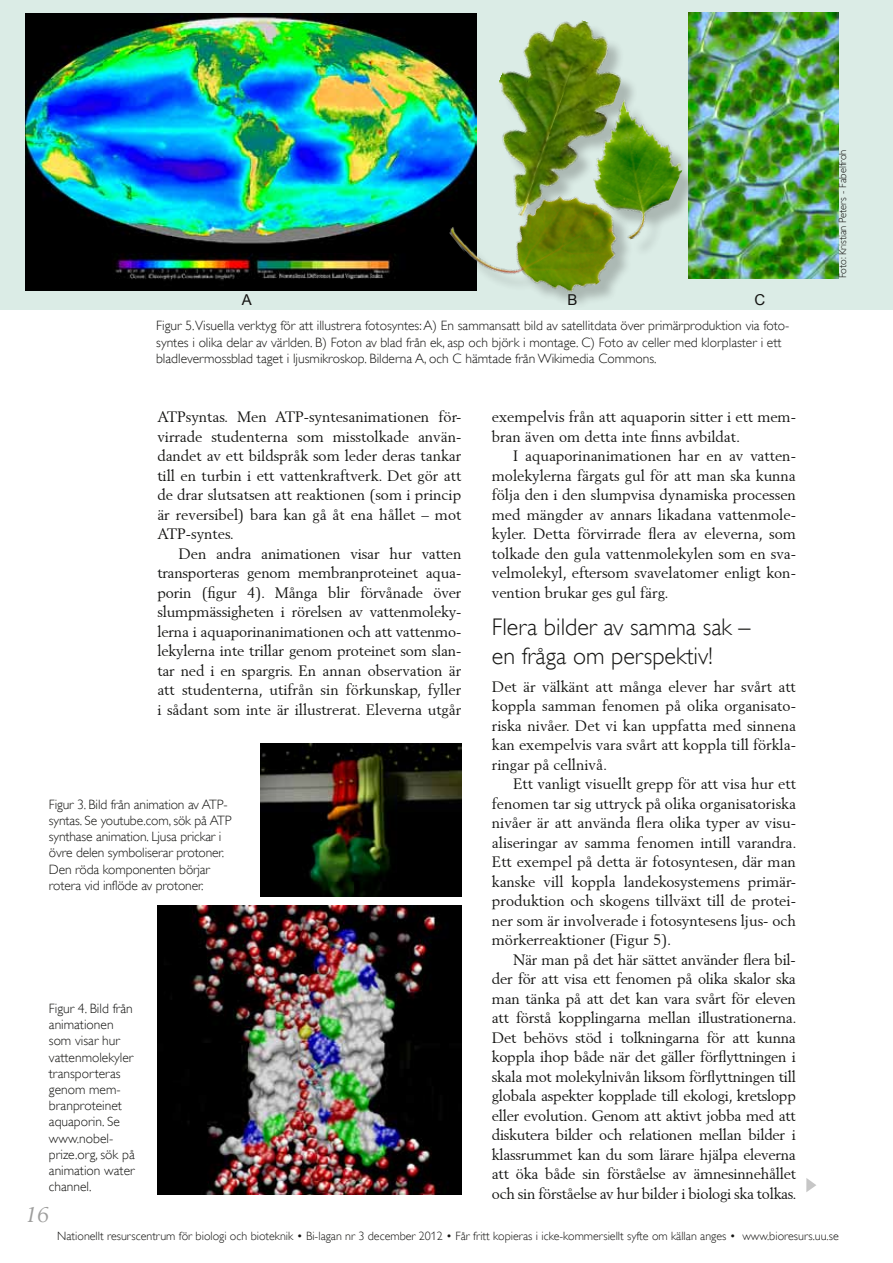
<style>
.page{position:relative;width:893px;height:1263px;background:#fff}
.page>*{position:absolute;margin:0;border:0;box-sizing:border-box;transform-origin:0 0}
.t1{font:300 24px/28.8px "Gill Alt One";color:#141412}
.t2{font:italic 21px "Berling";color:#9d9d9c}
.t3{font:15px/19.5px "Berling";color:#141412;text-align:justify}
.t4{font:15px "Arial";color:#141412}
.t5{font:300 13.5px/16.2px "Gill Alt One";color:#141412}
.t6{font:300 12px "Gill Alt One";color:#141412}
.t7{font:300 10.5px "Gill Alt One";color:#141412}
</style>
<div class="page">
<div style="left:0;top:0;width:893px;height:310px;background:#dbece6"></div>
<img style="left:689px;top:12px;width:150px;height:266px">
<img style="left:25px;top:13px;width:434px;height:278px">
<img style="left:459px;top:13px;width:175px;height:133px">
<div style="left:597px;top:103px;width:103px;height:154px;background:#141412;opacity:.24"></div>
<img style="left:589px;top:95px;width:93px;height:144px">
<img style="left:448px;top:146px;width:191px;height:158px">
<img style="left:261px;top:743px;width:200px;height:154px">
<svg style="left:806px;top:1178px;width:10px;height:14px"></svg>
<img style="left:157px;top:905px;width:304px;height:290px">
<p class="t4" style="left:242px;top:290px;width:12px">A</p>
<p class="t4" style="left:567px;top:290px;width:12px">B</p>
<p class="t4" style="left:754px;top:290px;width:12px">C</p>
<p class="t5" style="left:156px;top:318px;width:635px">Figur 5.Visuella verktyg för att illustrera fotosyntes: A) En sammansatt bild av satellitdata över primärproduktion via foto&shy;syntes i olika delar av världen. B) Foton av blad från ek, asp och björk i montage. C) Foto av celler med klorplaster i ett bladlevermossblad taget i ljusmikroskop. Bilderna A, och C hämtade från Wikimedia Commons.</p>
<p class="t3" style="left:157px;top:407px;width:306px">ATPsyntas. Men ATP-syntesanimationen för&shy;virrade studenterna som misstolkade använ&shy;dandet av ett bildspråk som leder deras tankar till en turbin i ett vattenkraftverk. Det gör att de drar slutsatsen att reaktionen (som i princip är reversibel) bara kan gå åt ena hållet – mot ATP-syntes.</p>
<p class="t3" style="left:157px;top:543px;width:306px;text-indent:21px">Den andra animationen visar hur vatten transporteras genom membranproteinet aqua&shy;porin (figur 4). Många blir förvånade över slumpmässigheten i rörelsen av vattenmoleky&shy;lerna i aquaporinanimationen och att vattenmo&shy;lekylerna inte trillar genom proteinet som slan&shy;tar ned i en spargris. En annan observation är att studenterna, utifrån sin förkunskap, fyller i sådant som inte är illustrerat. Eleverna utgår</p>
<p class="t5" style="left:49px;top:796px;width:184px">Figur 3. Bild från animation av ATP&shy;syntas. Se youtube.com, sök på ATP synthase animation. Ljusa prickar i övre delen symboliserar protoner.<br>Den röda komponenten börjar rotera vid inflöde av protoner.</p>
<p class="t5" style="left:49px;top:1000px;width:87px">Figur 4. Bild från animationen som visar hur vattenmolekyler transporteras genom mem&shy;branproteinet aquaporin. Se www.nobel&shy;prize.org, sök på animation water channel.</p>
<h2 class="t2" style="left:25px;top:1202px;width:25px">16</h2>
<p class="t3" style="left:492px;top:407px;width:306px">exempelvis från att aquaporin sitter i ett mem&shy;bran även om detta inte finns avbildat.</p>
<p class="t3" style="left:492px;top:446px;width:306px;text-indent:21px">I aquaporinanimationen har en av vatten&shy;molekylerna färgats gul för att man ska kunna följa den i den slumpvisa dynamiska processen med mängder av annars likadana vattenmole&shy;kyler. Detta förvirrade flera av eleverna, som tolkade den gula vattenmolekylen som en sva&shy;velmolekyl, eftersom svavelatomer enligt kon&shy;vention brukar ges gul färg.</p>
<h1 class="t1" style="left:492px;top:612px;width:260px">Flera bilder av samma sak – en fråga om perspektiv!</h1>
<p class="t3" style="left:492px;top:676px;width:306px">Det är välkänt att många elever har svårt att koppla samman fenomen på olika organisato&shy;riska nivåer. Det vi kan uppfatta med sinnena kan exempelvis vara svårt att koppla till förkla&shy;ringar på cellnivå.</p>
<p class="t3" style="left:492px;top:774px;width:306px;text-indent:21px">Ett vanligt visuellt grepp för att visa hur ett fenomen tar sig uttryck på olika organisatoriska nivåer är att använda flera olika typer av visu&shy;aliseringar av samma fenomen intill varandra.<br>Ett exempel på detta är fotosyntesen, där man kanske vill koppla landekosystemens primär&shy;produktion och skogens tillväxt till de protei&shy;ner som är involverade i fotosyntesens ljus- och mörkerreaktioner (Figur 5).</p>
<p class="t3" style="left:492px;top:949px;width:306px;text-indent:21px">När man på det här sättet använder flera bil&shy;der för att visa ett fenomen på olika skalor ska man tänka på att det kan vara svårt för eleven att förstå kopplingarna mellan illustrationerna.<br>Det behövs stöd i tolkningarna för att kunna koppla ihop både när det gäller förflyttningen i skala mot molekylnivån liksom förflyttningen till globala aspekter kopplade till ekologi, kretslopp eller evolution. Genom att aktivt jobba med att diskutera bilder och relationen mellan bilder i klassrummet kan du som lärare hjälpa eleverna att öka både sin förståelse av ämnesinnehållet och sin förståelse av hur bilder i biologi ska tolkas.</p>
<p class="t7" style="left:836px;top:278px;width:130px;rotate:-90deg">Foto: Kristian Peters - Fabelfroh</p>
<p class="t6" style="left:57px;top:1229px;width:783px">Nationellt resurscentrum för biologi och bioteknik • Bi-lagan nr 3 december 2012 • Får fritt kopieras i icke-kommersiellt syfte om källan anges • www.bioresurs.uu.se</p>
</div>
